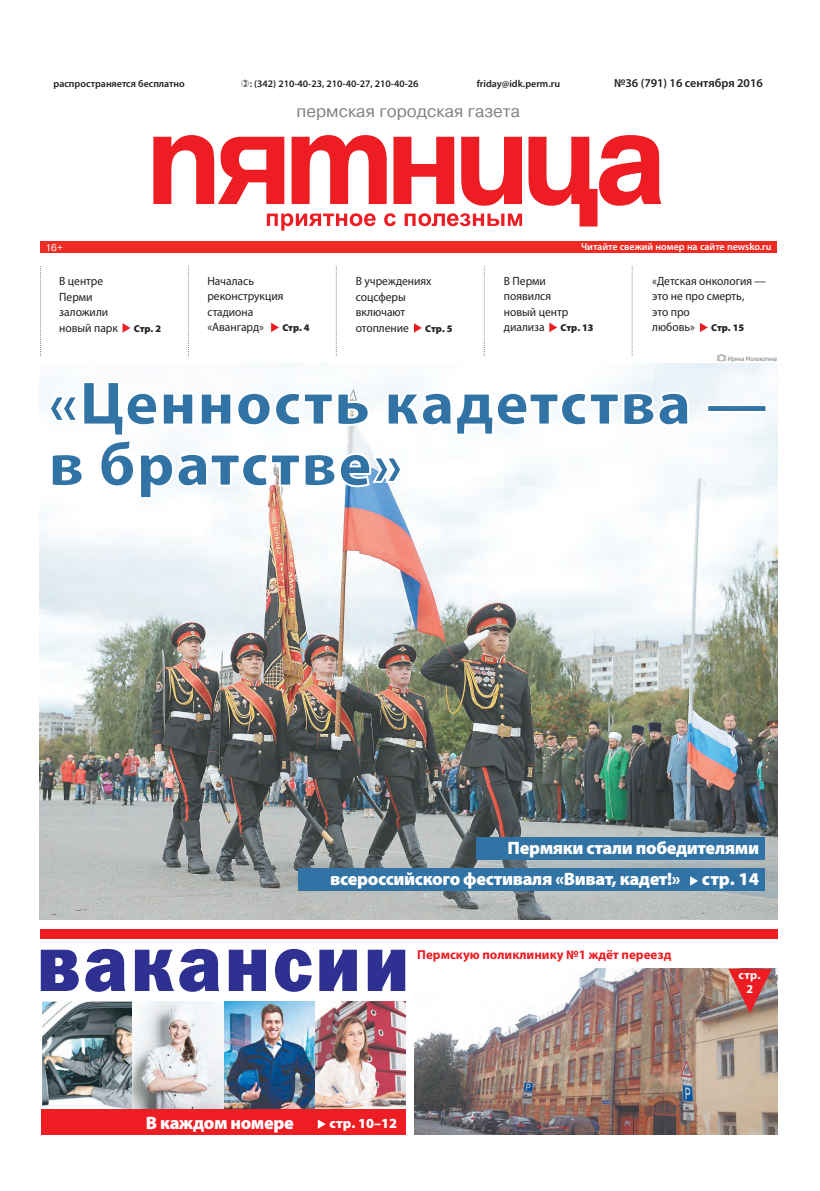
<style>
.page{position:relative;width:820px;height:1191px;background:#fff}
.page>*{position:absolute;margin:0;border:0;box-sizing:border-box;transform-origin:0 0}
.t1{font:900 63px/61px "Myriad Pro";letter-spacing:.01em;color:#3073a4}
.t2{font:900 18px "Myriad Pro";letter-spacing:-.02em;color:#fff}
.t3{font:17px "Pragmatica C";color:#808285}
.t4{font:900 14px "Myriad Pro";color:#fff}
.t5{font:700 13px "Myriad Pro";color:#ee1d23}
.t6{font:12px/15.4px "Myriad Pro";color:#231f20;scale:.96 1}
.t7{font:600 12px "Myriad Pro";color:#231f20}
.t8{font:700 12px/14.6px "Myriad Pro";color:#fff;text-align:center}
.t9{font:600 10px "Myriad Pro";color:#231f20}
.t10{font:600 10px "Myriad Pro";color:#fff}
.t11{font:900 10px "Myriad Pro";letter-spacing:-.005em;color:#231f20}
.t12{font:10px "Pragmatica C";color:#fff}
.t13{font:6.5px "PT Sans";color:#6c6d70;scale:.9 1}
</style>
<div class="page">
<img style="left:40px;top:363px;width:736px;height:557px">
<div style="left:40px;top:242px;width:736px;height:11px;background:#ee2a23"></div>
<svg style="left:153px;top:135px;width:507px;height:91px"></svg>
<svg style="left:267px;top:213px;width:255px;height:18px"></svg>
<div style="left:40px;top:929px;width:737px;height:10px;background:#ee1d23"></div>
<svg style="left:40px;top:266px;width:1px;height:90px"></svg>
<svg style="left:122px;top:323px;width:8px;height:10px"></svg>
<svg style="left:335px;top:266px;width:1px;height:90px"></svg>
<svg style="left:414px;top:323px;width:7px;height:10px"></svg>
<svg style="left:188px;top:266px;width:1px;height:90px"></svg>
<svg style="left:271px;top:323px;width:8px;height:9px"></svg>
<svg style="left:483px;top:266px;width:1px;height:90px"></svg>
<svg style="left:549px;top:323px;width:8px;height:9px"></svg>
<svg style="left:631px;top:266px;width:1px;height:90px"></svg>
<svg style="left:699px;top:323px;width:8px;height:9px"></svg>
<div style="left:298px;top:868px;width:466px;height:22px;background:#3073a4"></div>
<svg style="left:690px;top:876px;width:7px;height:9px"></svg>
<div style="left:476px;top:838px;width:288px;height:22px;background:#3073a4"></div>
<img style="left:414px;top:968px;width:363px;height:166px">
<svg style="left:728px;top:968px;width:43px;height:45px;background:#c35655"></svg>
<img style="left:42px;top:1001px;width:90px;height:108px">
<img style="left:223px;top:1001px;width:182px;height:108px">
<img style="left:132px;top:1001px;width:91px;height:108px">
<div style="left:41px;top:1109px;width:364px;height:25px;background:#ee1d23"></div>
<svg style="left:41px;top:949px;width:364px;height:42px"></svg>
<svg style="left:317px;top:1119px;width:8px;height:10px"></svg>
<svg style="left:717px;top:354px;width:8px;height:7px"></svg>
<p class="t9" style="left:54px;top:78px;width:133px">распространяется бесплатно</p>
<p class="t9" style="left:250px;top:78px;width:170px">: (342) 210-40-23, 210-40-27, 210-40-26</p>
<p class="t9" style="left:476px;top:78px;width:85px">friday@idk.perm.ru</p>
<p class="t7" style="left:614px;top:76px;width:150px">№36 (791) 16 сентября 2016</p>
<h3 class="t3" style="left:296px;top:102px;width:225px">пермская городская газета</h3>
<p class="t12" style="left:45px;top:242px;width:19px">16+</p>
<p class="t6" style="left:59px;top:274px;width:63px">В центре<br>Перми заложили новый парк</p>
<p class="t11" style="left:134px;top:322px;width:29px">Стр. 2</p>
<p class="t6" style="left:207px;top:273px;width:81px">Началась реконструкция стадиона «Авангард»</p>
<p class="t11" style="left:282px;top:322px;width:29px">Стр. 4</p>
<p class="t6" style="left:355px;top:274px;width:81px">В учреждениях соцсферы включают отопление</p>
<p class="t11" style="left:425px;top:322px;width:29px">Стр. 5</p>
<p class="t10" style="left:580px;top:241px;width:192px">Читайте свежий номер на сайте newsko.ru</p>
<p class="t6" style="left:503px;top:273px;width:69px">В Перми появился новый центр диализа</p>
<p class="t11" style="left:560px;top:322px;width:35px">Стр. 13</p>
<p class="t6" style="left:652px;top:273px;width:120px">«Детская онкология — это не про смерть,<br>это про<br>любовь»</p>
<p class="t11" style="left:710px;top:322px;width:35px">Стр. 15</p>
<p class="t13" style="left:727px;top:357px;width:56px">Ирина Молокотина</p>
<h1 class="t1" style="left:48px;top:372px;width:721px">«Ценность кадетства — в братстве»</h1>
<h2 class="t2" style="left:507px;top:837px;width:253px">Пермяки стали победителями</h2>
<h2 class="t2" style="left:330px;top:868px;width:430px">всероссийского фестиваля «Виват, кадет!» стр. 14</h2>
<p class="t5" style="left:417px;top:946px;width:255px">Пермскую поликлинику №1 ждёт переезд</p>
<h2 class="t2" style="left:146px;top:1112px;width:149px">В каждом номере</h2>
<p class="t4" style="left:329px;top:1114px;width:69px">стр. 10–12</p>
<p class="t8" style="left:738px;top:967px;width:24px">стр.<br>2</p>
</div>
